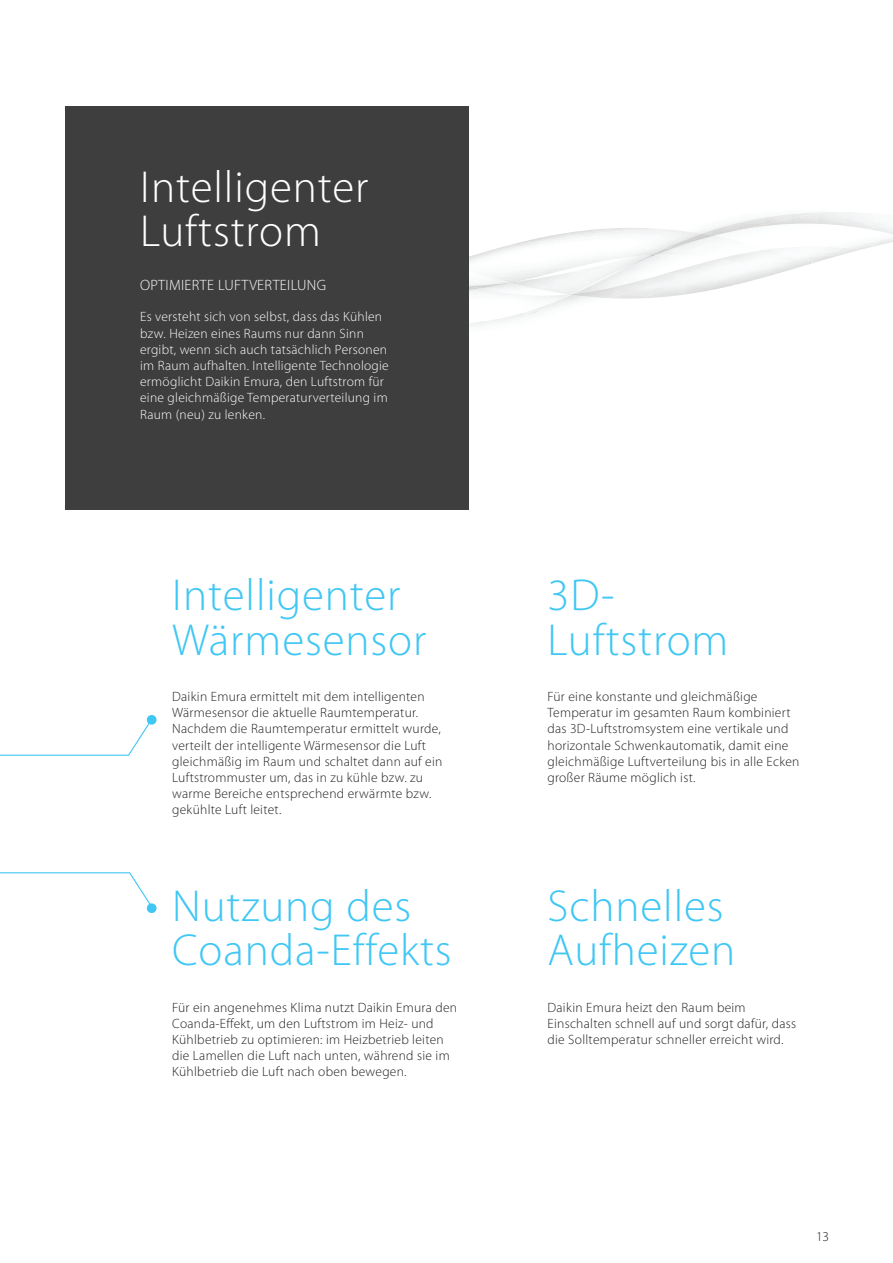
<style>
.page{position:relative;width:893px;height:1263px;background:#fff}
.page>*{position:absolute;margin:0;border:0;box-sizing:border-box;transform-origin:0 0}
.t1{font:300 45px/44.2px "Myriad Pro";letter-spacing:.02em;color:#40c7f4}
.t2{font:300 45px/44.2px "Myriad Pro";letter-spacing:.02em;color:#fff}
.t3{font:300 15px "Myriad Pro";letter-spacing:.02em;color:#fff}
.t4{font:300 13.5px/16.2px "Myriad Pro";letter-spacing:.02em;color:#231f20}
.t5{font:300 13.5px/16.2px "Myriad Pro";letter-spacing:.02em;color:#fff}
</style>
<div class="page">
<img style="left:606px;top:249px;width:50px;height:11px">
<img style="left:639px;top:250px;width:17px;height:6px">
<img style="left:651px;top:249px;width:38px;height:6px">
<img style="left:517px;top:314px;width:16px;height:2px">
<img style="left:539px;top:295px;width:45px;height:16px">
<img style="left:522px;top:300px;width:37px;height:13px">
<img style="left:470px;top:286px;width:10px;height:7px">
<img style="left:511px;top:283px;width:5px;height:11px">
<img style="left:621px;top:258px;width:41px;height:15px">
<svg style="left:620px;top:262px;width:18px;height:8px"></svg>
<img style="left:487px;top:281px;width:45px;height:2px">
<img style="left:469px;top:249px;width:102px;height:32px">
<img style="left:525px;top:274px;width:22px;height:6px">
<img style="left:532px;top:257px;width:74px;height:19px">
<svg style="left:510px;top:280px;width:15px;height:3px"></svg>
<svg style="left:496px;top:212px;width:397px;height:37px"></svg>
<img style="left:700px;top:272px;width:75px;height:13px">
<img style="left:700px;top:277px;width:25px;height:1px">
<img style="left:815px;top:257px;width:18px;height:5px">
<img style="left:769px;top:248px;width:92px;height:9px">
<img style="left:572px;top:273px;width:125px;height:25px">
<img style="left:667px;top:259px;width:81px;height:18px">
<img style="left:776px;top:247px;width:73px;height:9px">
<img style="left:807px;top:257px;width:8px;height:6px">
<img style="left:749px;top:258px;width:63px;height:16px">
<img style="left:719px;top:249px;width:74px;height:16px">
<div style="left:65px;top:106px;width:404px;height:404px;background:#3e3e3f"></div>
<svg style="left:0;top:719px;width:150px;height:37px"></svg>
<div style="left:147px;top:715px;width:10px;height:10px;background:#40c7f4;border-radius:50%"></div>
<svg style="left:0;top:872px;width:150px;height:37px"></svg>
<div style="left:147px;top:903px;width:10px;height:10px;background:#40c7f4;border-radius:50%"></div>
<h1 class="t2" style="left:140px;top:165px;width:230px">Intelligenter<br>Luftstrom</h1>
<p class="t3" style="left:140px;top:277px;width:187px">OPTIMIERTE LUFTVERTEILUNG</p>
<p class="t5" style="left:140px;top:309px;width:250px">Es versteht sich von selbst, dass das Kühlen bzw. Heizen eines Raums nur dann Sinn ergibt, wenn sich auch tatsächlich Personen im Raum aufhalten. Intelligente Technologie ermöglicht Daikin Emura, den Luftstrom für eine gleichmäßige Temperaturverteilung im Raum (neu) zu lenken.</p>
<h1 class="t1" style="left:172px;top:574px;width:256px">Intelligenter<br>Wärmesensor</h1>
<p class="t4" style="left:172px;top:688px;width:272px">Daikin Emura ermittelt mit dem intelligenten Wärmesensor die aktuelle Raumtemperatur.<br>Nachdem die Raumtemperatur ermittelt wurde, verteilt der intelligente Wärmesensor die Luft gleichmäßig im Raum und schaltet dann auf ein Luftstrommuster um, das in zu kühle bzw. zu warme Bereiche entsprechend erwärmte bzw. gekühlte Luft leitet.</p>
<h1 class="t1" style="left:172px;top:885px;width:281px">Nutzung des<br>Coanda-Effekts</h1>
<p class="t4" style="left:172px;top:999px;width:286px">Für ein angenehmes Klima nutzt Daikin Emura den Coanda-Effekt, um den Luftstrom im Heiz- und Kühlbetrieb zu optimieren: im Heizbetrieb leiten die Lamellen die Luft nach unten, während sie im Kühlbetrieb die Luft nach oben bewegen.</p>
<h1 class="t1" style="left:548px;top:574px;width:182px">3D-<br>Luftstrom</h1>
<p class="t4" style="left:548px;top:688px;width:253px">Für eine konstante und gleichmäßige Temperatur im gesamten Raum kombiniert das 3D-Luftstromsystem eine vertikale und horizontale Schwenkautomatik, damit eine gleichmäßige Luftverteilung bis in alle Ecken großer Räume möglich ist.</p>
<h1 class="t1" style="left:548px;top:885px;width:189px">Schnelles<br>Aufheizen</h1>
<p class="t4" style="left:548px;top:999px;width:250px">Daikin Emura heizt den Raum beim<br>Einschalten schnell auf und sorgt dafür, dass die Solltemperatur schneller erreicht wird.</p>
<p class="t4" style="left:816px;top:1228px;width:15px">13</p>
</div>
